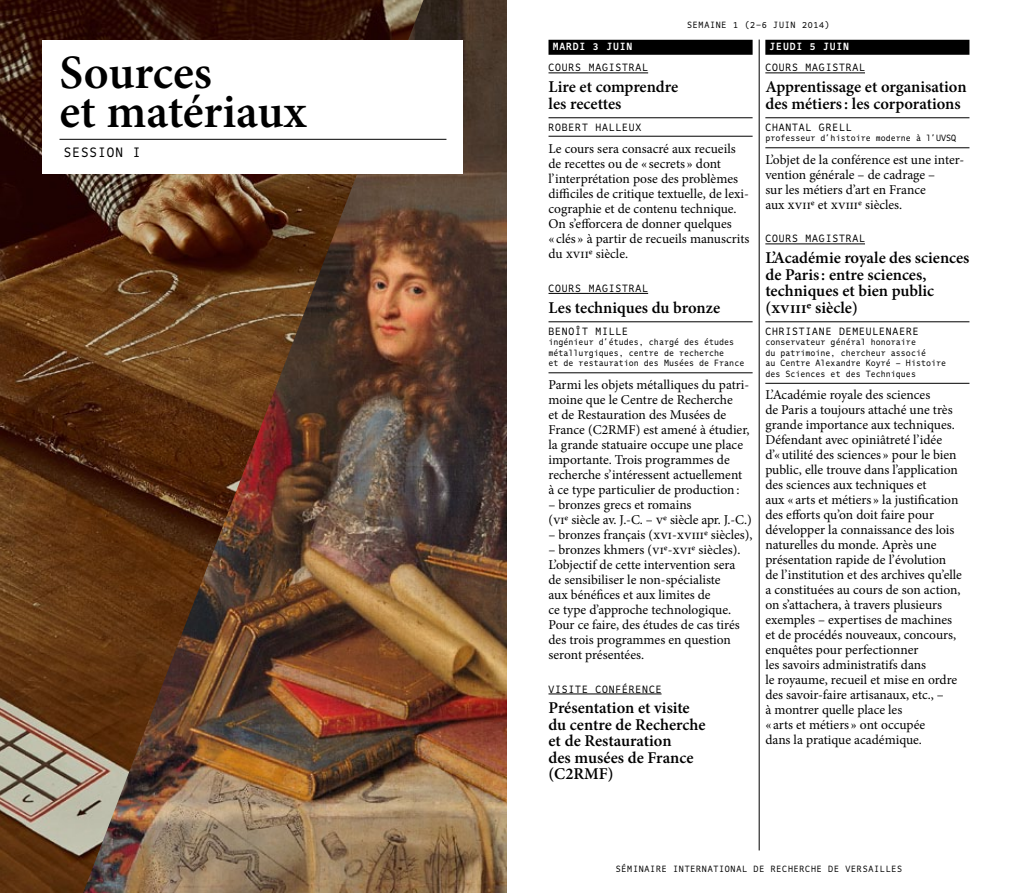
<style>
.page{position:relative;width:1012px;height:893px;background:#fff}
.page>*{position:absolute;margin:0;border:0;box-sizing:border-box;transform-origin:0 0}
.t1{font:600 48px/39px "Minion Pro";color:#000}
.t2{font:600 16.5px/16.5px "Minion Pro";color:#000}
.t3{font:13.5px/15px "Minion Pro";color:#000}
.t4{font:13.5px "Comb Pro";letter-spacing:.08em;color:#000}
.t5{font:10.5px "Comb Pro";letter-spacing:.08em;color:#000}
.t6{font:700 10.5px "Comb Pro";letter-spacing:.08em;color:#fff}
.t7{font:9px/10.5px "Comb Pro";color:#000}
.t8{font:9px "Comb Pro";letter-spacing:.08em;color:#000}
</style>
<div class="page">
<div style="left:549px;top:40px;width:204px;height:15px;background:#000"></div>
<hr style="left:549px;top:73px;width:99px;height:1px;background:#000">
<hr style="left:549px;top:118px;width:204px;height:1px;background:#000">
<hr style="left:549px;top:136px;width:204px;height:1px;background:#000">
<hr style="left:549px;top:293px;width:99px;height:1px;background:#000">
<hr style="left:549px;top:322px;width:204px;height:1px;background:#000">
<hr style="left:549px;top:373px;width:204px;height:1px;background:#000">
<hr style="left:549px;top:694px;width:113px;height:1px;background:#000">
<div style="left:765px;top:40px;width:204px;height:15px;background:#000"></div>
<hr style="left:765px;top:73px;width:100px;height:1px;background:#000">
<hr style="left:765px;top:118px;width:204px;height:1px;background:#000">
<hr style="left:765px;top:148px;width:204px;height:1px;background:#000">
<hr style="left:765px;top:244px;width:100px;height:1px;background:#000">
<hr style="left:765px;top:322px;width:204px;height:1px;background:#000">
<hr style="left:765px;top:383px;width:204px;height:1px;background:#000">
<hr style="left:759px;top:40px;width:1px;height:810px;background:#000">
<img style="left:423px;top:0;width:83px;height:893px">
<img style="left:0;top:0;width:423px;height:893px">
<div style="left:43px;top:40px;width:420px;height:134px;background:#fff"></div>
<hr style="left:60px;top:139px;width:386px;height:1px;background:#000">
<h1 class="t1" style="left:60px;top:53px;width:249px">Sources<br>et matériaux</h1>
<p class="t4" style="left:64px;top:142px;width:75px">Sess ion I</p>
<p class="t8" style="left:687px;top:18px;width:144px">Semaine 1 (2–6 juin 2014)</p>
<p class="t6" style="left:553px;top:39px;width:81px">MARDI 3 JUIN</p>
<p class="t5" style="left:549px;top:60px;width:101px">Cours magistral</p>
<p class="t2" style="left:549px;top:79px;width:131px">Lire et comprendre les recettes</p>
<p class="t5" style="left:549px;top:119px;width:94px">Robert Halleux</p>
<p class="t3" style="left:549px;top:141px;width:202px">Le cours sera consacré aux recueils de recettes ou de « secrets » dont l’interprétation pose des problèmes difficiles de critique textuelle, de lexi&shy;cographie et de contenu technique.<br>On s’efforcera de donner quelques<br>« clés » à partir de recueils manuscrits du xviie siècle.</p>
<p class="t5" style="left:549px;top:281px;width:101px">Cours magistral</p>
<p class="t2" style="left:549px;top:299px;width:173px">Les techniques du bronze</p>
<p class="t5" style="left:549px;top:323px;width:81px">Benoît Mille</p>
<p class="t7" style="left:549px;top:336px;width:197px">ingénieur d’études, chargé des études métallurgiques, centre de recherche<br>et de restauration des Musées de France</p>
<p class="t3" style="left:549px;top:377px;width:203px">Parmi les objets métalliques du patri&shy;moine que le Centre de Recherche<br>et de Restauration des Musées de France (C2RMF) est amené à étudier, la grande statuaire occupe une place importante. Trois programmes de recherche s’intéressent actuellement à ce type particulier de production:</p>
<p class="t3" style="left:549px;top:497px;width:205px">– bronzes grecs et romains<br>(vie siècle av. J.-C. – ve siècle apr. J.-C.)</p>
<p class="t3" style="left:549px;top:527px;width:206px">– bronzes français (xvi-xviiie siècles),</p>
<p class="t3" style="left:549px;top:542px;width:193px">– bronzes khmers (vie-xvie siècles).<br>L’objectif de cette intervention sera de sensibiliser le non-spécialiste aux bénéfices et aux limites de<br>ce type d’approche technologique.<br>Pour ce faire, des études de cas tirés des trois programmes en question seront présentées.</p>
<p class="t5" style="left:549px;top:681px;width:115px">Visite conf érence</p>
<p class="t2" style="left:549px;top:700px;width:158px">Présentation et visite du centre de Recherche et de Restauration<br>des musées de France (C2RMF)</p>
<p class="t6" style="left:770px;top:39px;width:81px">JEUDI 5 JUIN</p>
<p class="t5" style="left:765px;top:60px;width:101px">Cours magistral</p>
<p class="t2" style="left:765px;top:79px;width:203px">Apprentissage et organisation des métiers: les corporations</p>
<p class="t5" style="left:765px;top:119px;width:88px">Chantal Grell</p>
<p class="t7" style="left:765px;top:132px;width:192px">professeur d’histoire moderne à l’UVSQ</p>
<p class="t3" style="left:765px;top:152px;width:200px">L’objet de la conférence est une inter&shy;vention générale – de cadrage –<br>sur les métiers d’art en France<br>aux xviie et xviiie siècles.</p>
<p class="t5" style="left:765px;top:231px;width:101px">Cours magistral</p>
<p class="t2" style="left:765px;top:250px;width:206px">L’Académie royale des sciences de Paris: entre sciences, techniques et bien public (xviiie siècle)</p>
<p class="t5" style="left:765px;top:323px;width:155px">Christiane Demeulenaere</p>
<p class="t7" style="left:765px;top:336px;width:182px">conservateur général honoraire<br>du patrimoine, chercheur associé<br>au Centre Alexandre Koyré – Histoire des Sciences et des Techniques</p>
<p class="t3" style="left:765px;top:387px;width:198px">L’Académie royale des sciences<br>de Paris a toujours attaché une très grande importance aux techniques.<br>Défendant avec opiniâtreté l’idée d’«utilité des sciences » pour le bien public, elle trouve dans l’application des sciences aux techniques et<br>aux « arts et métiers » la justification des efforts qu’on doit faire pour développer la connaissance des lois naturelles du monde. Après une présentation rapide de l’évolution de l’institution et des archives qu’elle a constituées au cours de son action, on s’attachera, à travers plusieurs exemples – expertises de machines et de procédés nouveaux, concours, enquêtes pour perfectionner<br>les savoirs administratifs dans<br>le royaume, recueil et mise en ordre des savoir-faire artisanaux, etc., –<br>à montrer quelle place les<br>« arts et métiers » ont occupée<br>dans la pratique académique.</p>
<p class="t8" style="left:616px;top:862px;width:287px">Séminaire international DE Recherche DE versailles</p>
</div>
